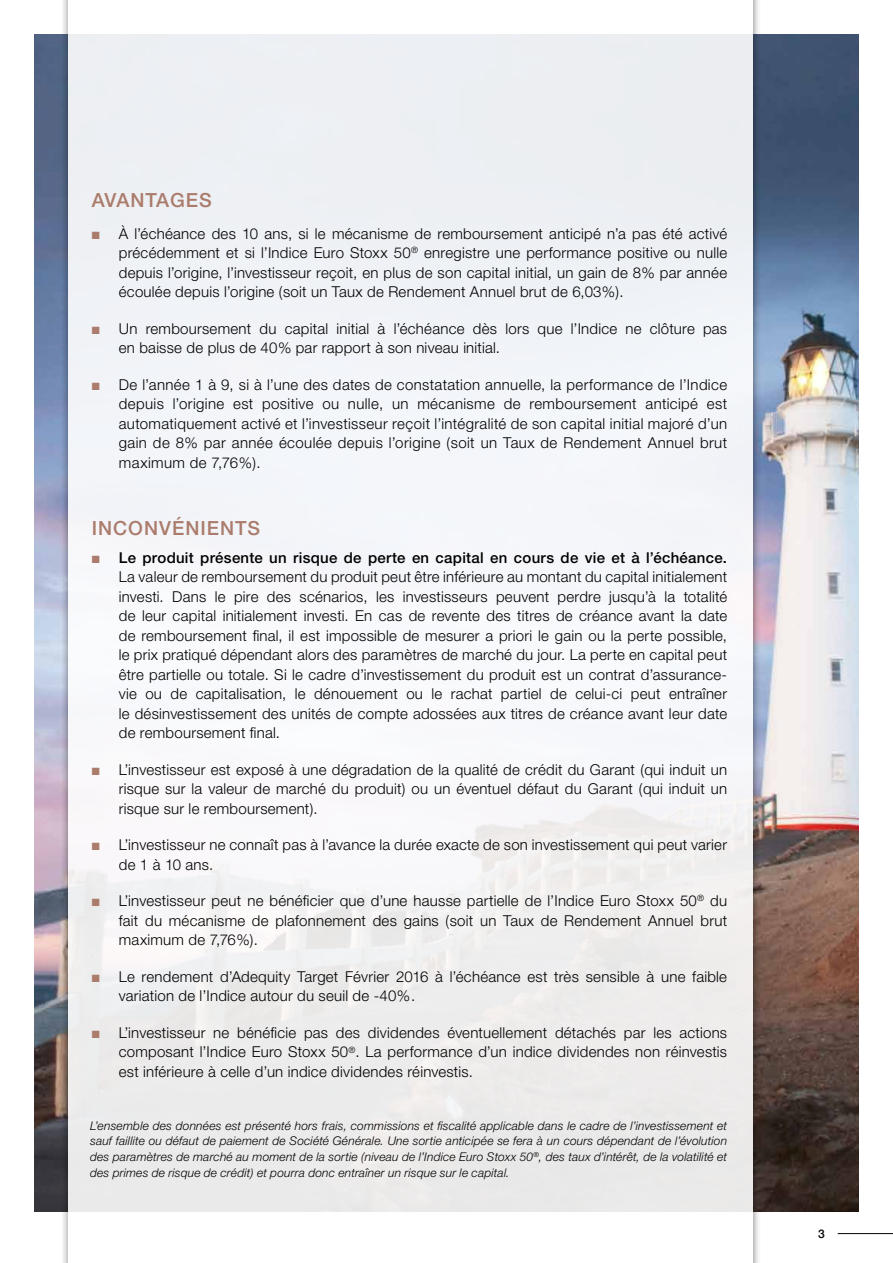
<style>
.page{position:relative;width:893px;height:1263px;background:#fff}
.page>*{position:absolute;margin:0;border:0;box-sizing:border-box;transform-origin:0 0}
.t1{font:500 19.5px "Helvetica Neue";letter-spacing:.05em;color:#ab7c6c}
.t2{font:300 15px/19.5px "Helvetica Neue";letter-spacing:.015em;color:#000;text-align:justify}
.t3{font:italic 300 12px/15.8px "Helvetica Neue";letter-spacing:.015em;color:#000;text-align:justify}
.t4{font:500 12px "Helvetica Neue";color:#000}
.s1{color:#ab7c6c}
.s2{font-weight:500}
</style>
<div class="page">
<hr style="left:838px;top:1233px;width:55px;height:1px;background:#000">
<img style="left:34px;top:34px;width:825px;height:1178px">
<div style="left:60px;top:0;width:701px;height:1263px;background:#000;opacity:.55"></div>
<div style="left:68px;top:0;width:685px;height:1263px;background:linear-gradient(to right,#f3f4f6,#f1f2f4)"></div>
<h1 class="t1" style="left:92px;top:188px;width:14px">AVAN</h1>
<h1 class="t1" style="left:145px;top:188px;width:68px">TAGES</h1>
<p class="t2" style="left:119px;top:223px;width:610px;text-indent:-27px"><span class="s1">■</span> À l’échéance des 10 ans, si le mécanisme de remboursement anticipé n’a pas été activé précédemment et si l’Indice Euro Stoxx 50<sup>®</sup> enregistre une performance positive ou nulle depuis l’origine, l’investisseur reçoit, en plus de son capital initial, un gain de 8% par année écoulée depuis l’origine (soit un Taux de Rendement Annuel brut de 6,03%).</p>
<p class="t2" style="left:119px;top:318px;width:610px;text-indent:-27px"><span class="s1">■</span> Un remboursement du capital initial à l’échéance dès lors que l’Indice ne clôture pas en baisse de plus de 40% par rapport à son niveau initial.</p>
<p class="t2" style="left:119px;top:374px;width:610px;text-indent:-27px"><span class="s1">■</span> De l’année 1 à 9, si à l’une des dates de constatation annuelle, la performance de l’Indice depuis l’origine est positive ou nulle, un mécanisme de remboursement anticipé est automatiquement activé et l’investisseur reçoit l’intégralité de son capital initial majoré d’un gain de 8% par année écoulée depuis l’origine (soit un Taux de Rendement Annuel brut maximum de 7,76%).</p>
<h1 class="t1" style="left:92px;top:516px;width:170px">INCONVÉNIENTS</h1>
<p class="t2" style="left:119px;top:547px;width:610px;text-indent:-27px"><span class="s1">■</span> <span class="s2">Le produit présente un risque de perte en capital en cours de vie et à l’échéance.<br></span>La valeur de remboursement du produit peut être inférieure au montant du capital initialement investi. Dans le pire des scénarios, les investisseurs peuvent perdre jusqu’à la totalité de leur capital initialement investi. En cas de revente des titres de créance avant la date de remboursement final, il est impossible de mesurer a priori le gain ou la perte possible, le prix pratiqué dépendant alors des paramètres de marché du jour. La perte en capital peut être partielle ou totale. Si le cadre d’investissement du produit est un contrat d’assurance&shy;vie ou de capitalisation, le dénouement ou le rachat partiel de celui-ci peut entraîner le désinvestissement des unités de compte adossées aux titres de créance avant leur date de remboursement final.</p>
<p class="t2" style="left:119px;top:759px;width:610px;text-indent:-27px"><span class="s1">■</span> L’investisseur est exposé à une dégradation de la qualité de crédit du Garant (qui induit un risque sur la valeur de marché du produit) ou un éventuel défaut du Garant (qui induit un risque sur le remboursement).</p>
<p class="t2" style="left:119px;top:835px;width:610px;text-indent:-27px"><span class="s1">■</span> L’investisseur ne connaît pas à l’avance la durée exacte de son investissement qui peut varier de 1 à 10 ans.</p>
<p class="t2" style="left:119px;top:891px;width:610px;text-indent:-27px"><span class="s1">■</span> L’investisseur peut ne bénéficier que d’une hausse partielle de l’Indice Euro Stoxx 50<sup>®</sup> du fait du mécanisme de plafonnement des gains (soit un Taux de Rendement Annuel brut maximum de 7,76%).</p>
<p class="t2" style="left:119px;top:966px;width:610px;text-indent:-27px"><span class="s1">■</span> Le rendement d’Adequity Target Février 2016 à l’échéance est très sensible à une faible variation de l’Indice autour du seuil de -40%.</p>
<p class="t2" style="left:119px;top:1022px;width:610px;text-indent:-27px"><span class="s1">■</span> L’investisseur ne bénéficie pas des dividendes éventuellement détachés par les actions composant l’Indice Euro Stoxx 50<sup>®</sup>. La performance d’un indice dividendes non réinvestis est inférieure à celle d’un indice dividendes réinvestis.</p>
<p class="t3" style="left:90px;top:1117px;width:639px">L’ensemble des données est présenté hors frais, commissions et fiscalité applicable dans le cadre de l’investissement et sauf faillite ou défaut de paiement de Société Générale. Une sortie anticipée se fera à un cours dépendant de l’évolution des paramètres de marché au moment de la sortie (niveau de l’Indice Euro Stoxx 50<sup>®</sup>, des taux d’intérêt, de la volatilité et des primes de risque de crédit) et pourra donc entraîner un risque sur le capital.</p>
<p class="t4" style="left:818px;top:1226px;width:8px">3</p>
</div>
